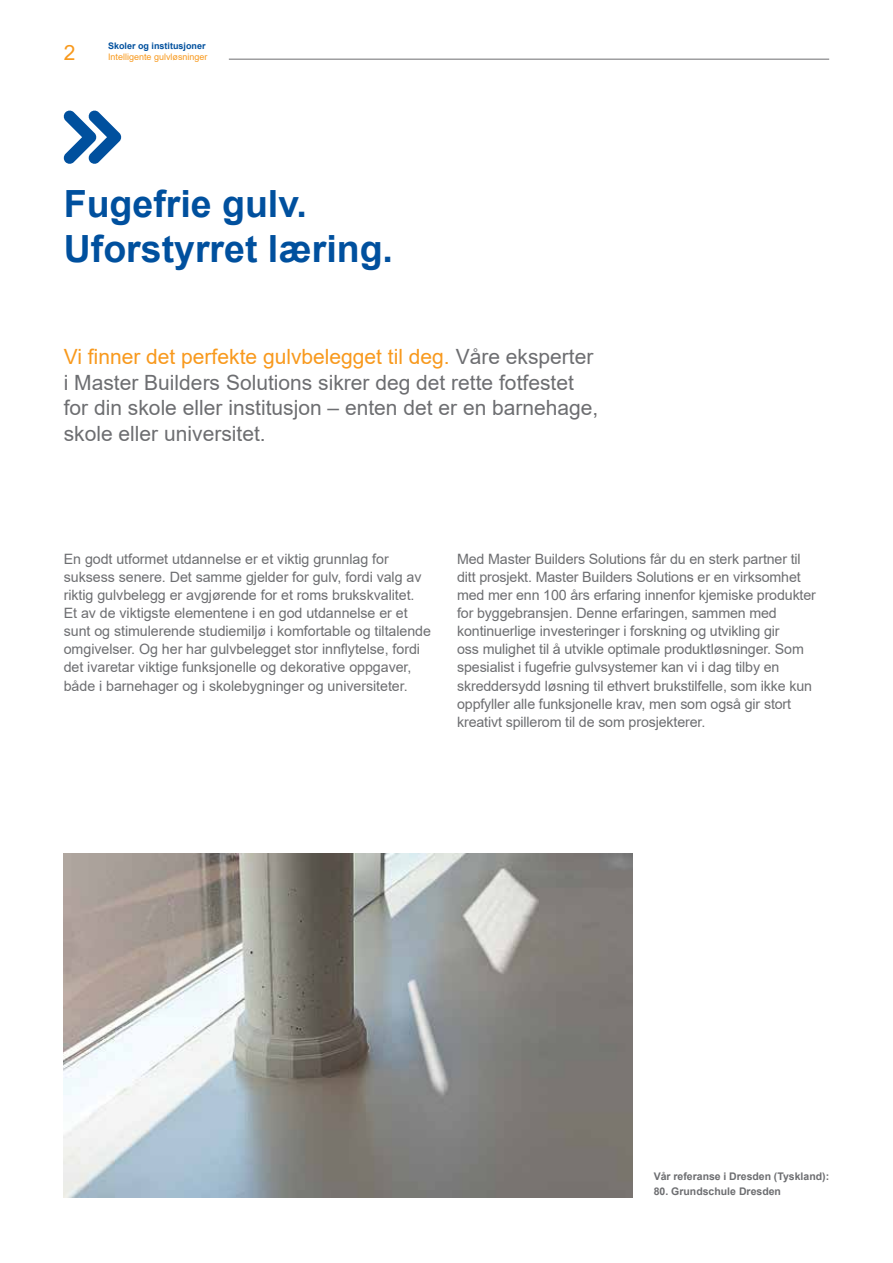
<style>
.page{position:relative;width:893px;height:1263px;background:#fff}
.page>*{position:absolute;margin:0;border:0;box-sizing:border-box;transform-origin:0 0}
.t1{font:700 37.5px/45px "Arial";color:#00509e}
.t2{font:21px/25.5px "Arial";color:#6d6e71}
.t3{font:21px "Arial";color:#f8991d}
.t4{font:14.25px/18.1px "Arial";letter-spacing:-.01em;color:#6d6e71}
.t5{font:700 10.5px "Arial";color:#6d6e71}
.t6{font:9px "Arial";color:#f8991d}
.t7{font:700 9px "Arial";color:#00509e}
.s1{color:#f8991d}
</style>
<div class="page">
<hr style="left:229px;top:59px;width:600px;height:1px;background:#6d6e71">
<img style="left:64px;top:854px;width:568px;height:344px">
<svg style="left:63px;top:110px;width:59px;height:54px"></svg>
<h2 class="t3" style="left:64px;top:38px;width:13px">2</h2>
<p class="t7" style="left:108px;top:40px;width:99px">Skoler og institusjoner</p>
<p class="t6" style="left:108px;top:50px;width:101px">Intelligente gulvløsninger</p>
<h1 class="t1" style="left:64px;top:182px;width:331px">Fugefrie gulv.<br>Uforstyrret læring.</h1>
<h2 class="t2" style="left:64px;top:344px;width:536px"><span class="s1">Vi finner det perfekte gulvbelegget til deg.</span> Våre eksperter i Master Builders Solutions sikrer deg det rette fotfestet for din skole eller institusjon – enten det er en barnehage, skole eller universitet.</h2>
<p class="t4" style="left:64px;top:549px;width:369px">En godt utformet utdannelse er et viktig grunnlag for suksess senere. Det samme gjelder for gulv, fordi valg av riktig gulvbelegg er avgjørende for et roms brukskvalitet.<br>Et av de viktigste elementene i en god utdannelse er et sunt og stimulerende studiemiljø i komfortable og tiltalende omgivelser. Og her har gulvbelegget stor innflytelse, fordi det ivaretar viktige funksjonelle og dekorative oppgaver, både i barnehager og i skolebygninger og universiteter.</p>
<p class="t4" style="left:457px;top:549px;width:360px">Med Master Builders Solutions får du en sterk partner til ditt prosjekt. Master Builders Solutions er en virksomhet med mer enn 100 års erfaring innenfor kjemiske produkter for byggebransjen. Denne erfaringen, sammen med kontinuerlige investeringer i forskning og utvikling gir<br>oss mulighet til å utvikle optimale produktløsninger. Som spesialist i fugefrie gulvsystemer kan vi i dag tilby en skreddersydd løsning til ethvert brukstilfelle, som ikke kun oppfyller alle funksjonelle krav, men som også gir stort kreativt spillerom til de som prosjekterer.</p>
<p class="t5" style="left:654px;top:1169px;width:177px">Vår referanse i Dresden (Tyskland):</p>
<p class="t5" style="left:654px;top:1184px;width:129px">80. Grundschule Dresden</p>
</div>
